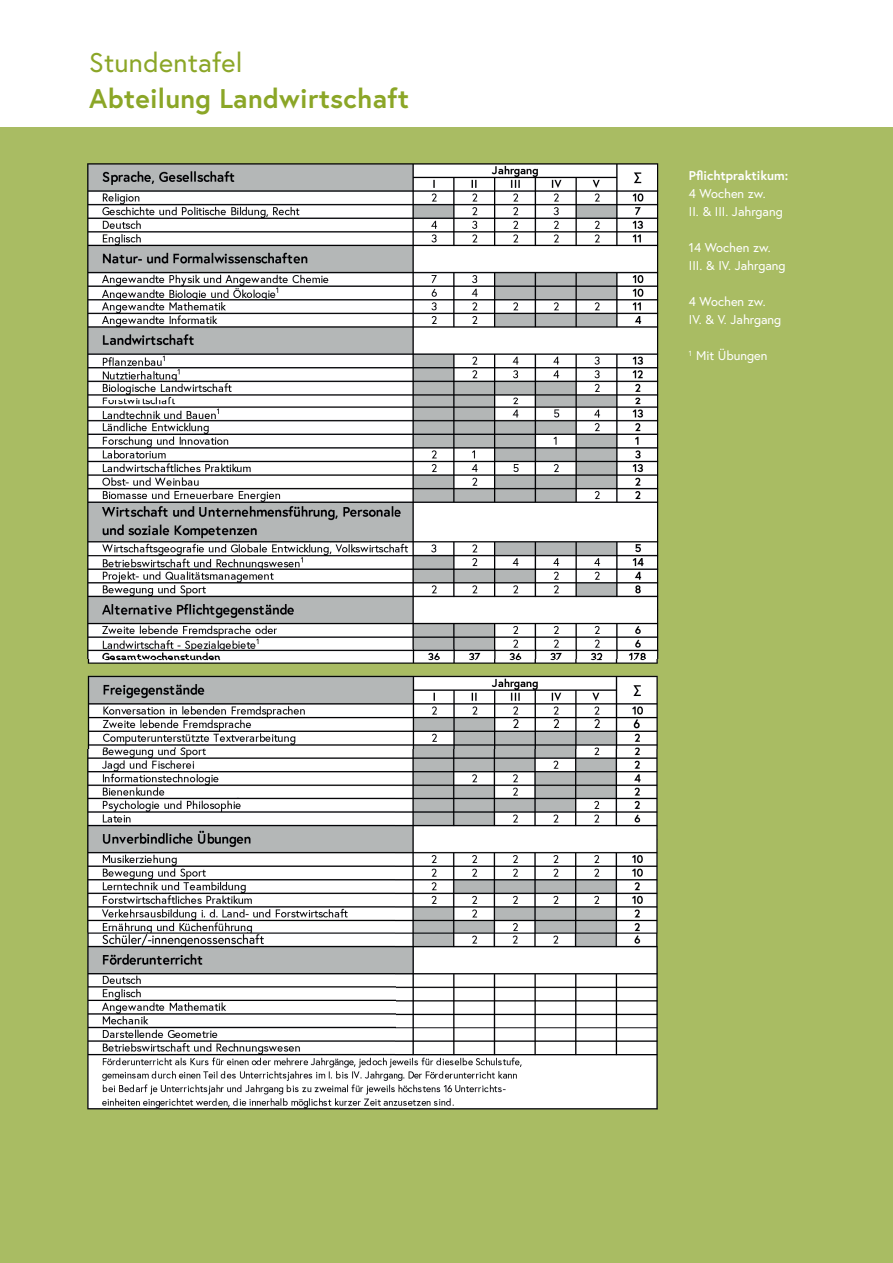
<style>
.page{position:relative;width:893px;height:1263px;background:#fff}
.page>*{position:absolute;margin:0;border:0;box-sizing:border-box;transform-origin:0 0}
.t1{font:700 27px "Europa Austria";letter-spacing:.01em;color:#8ba627}
.t2{font:27px "Europa Austria";letter-spacing:.01em;color:#8ba627}
.t3{font:12.75px/18px "Europa Austria";color:#fff}
.t4{font:700 12.75px "Europa Austria";color:#fff}
</style>
<div class="page">
<div style="left:0;top:128px;width:893px;height:1135px;background:#a9bc63"></div>
<img style="left:87px;top:163px;width:572px;height:496px">
<img style="left:87px;top:659px;width:571px;height:451px">
<h1 class="t2" style="left:89px;top:45px;width:155px">Stundentafel</h1>
<h1 class="t1" style="left:89px;top:80px;width:321px">Abteilung Landwirtschaft</h1>
<p class="t4" style="left:689px;top:167px;width:101px">Pflichtpraktikum:</p>
<p class="t3" style="left:689px;top:184px;width:95px">4 Wochen zw.<br>II. &amp; III. Jahrgang</p>
<p class="t3" style="left:689px;top:238px;width:98px">14 Wochen zw.<br>III. &amp; IV. Jahrgang</p>
<p class="t3" style="left:689px;top:292px;width:94px">4 Wochen zw.<br>IV. &amp; V. Jahrgang</p>
<p class="t3" style="left:689px;top:346px;width:80px"><sup>1</sup> Mit Übungen</p>
</div>
